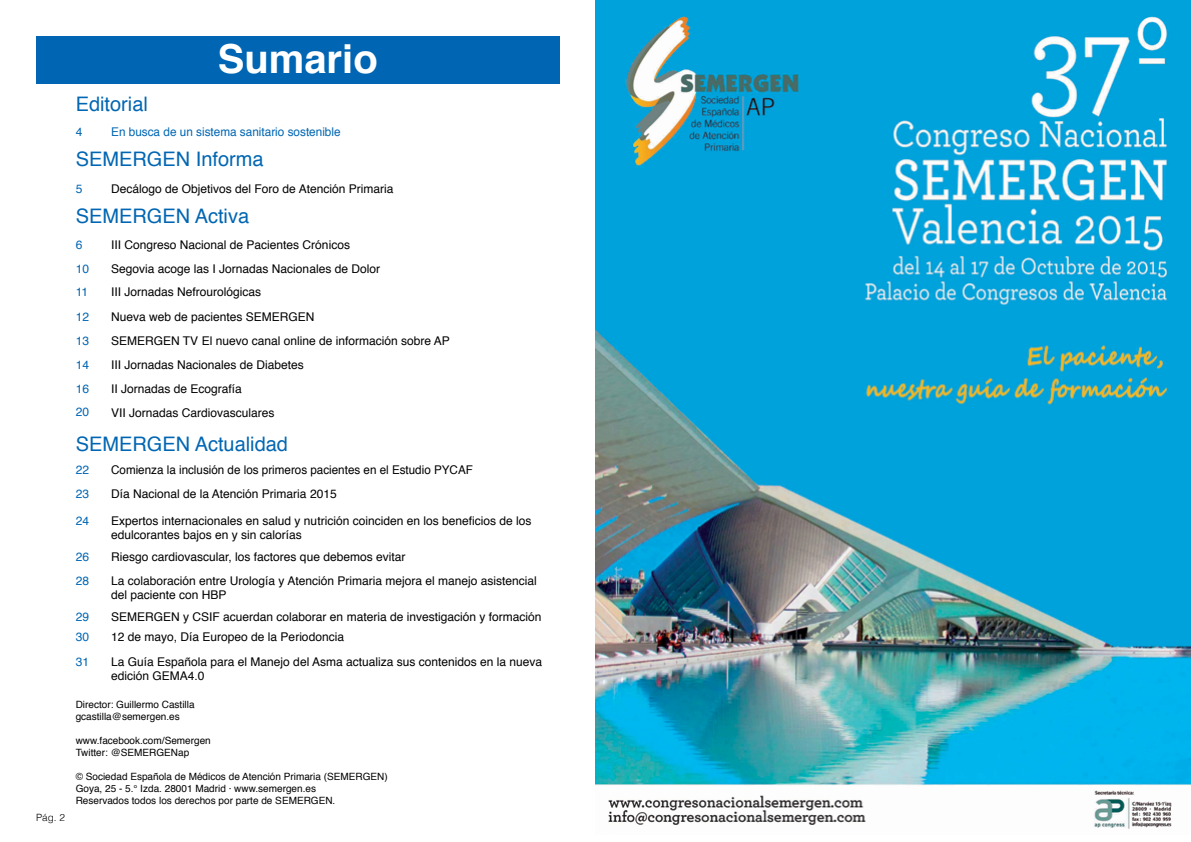
<style>
.page{position:relative;width:1191px;height:842px;background:#fff}
.page>*{position:absolute;margin:0;border:0;box-sizing:border-box;transform-origin:0 0}
.t1{font:700 40px "Helvetica";color:#fff}
.t2{font:20px "Helvetica";color:#0066b3}
.t3{font:12px/14.4px "Helvetica";color:#000}
.t4{font:12px/24.5px "Helvetica";color:#0066b3}
.t5{font:10px/12px "Helvetica";color:#000}
.t6{font:300 10px "Helvetica";color:#000}
</style>
<div class="page">
<div style="left:36px;top:36px;width:523px;height:47px;background:#0066b3"></div>
<img style="left:595px;top:0;width:596px;height:829px">
<p class="t6" style="left:36px;top:809px;width:30px">Pág. 2</p>
<h1 class="t1" style="left:218px;top:27px;width:162px">Sumario</h1>
<h2 class="t2" style="left:76px;top:89px;width:74px">Editorial</h2>
<p class="t4" style="left:76px;top:120px;width:8px">4</p>
<p class="t4" style="left:111px;top:120px;width:231px">En busca de un sistema sanitario sostenible</p>
<h2 class="t2" style="left:76px;top:144px;width:189px">SEMERGEN Informa</h2>
<p class="t4" style="left:76px;top:177px;width:8px">5</p>
<p class="t3" style="left:111px;top:182px;width:284px">Decálogo de Objetivos del Foro de Atención Primaria</p>
<h2 class="t2" style="left:76px;top:201px;width:175px">SEMERGEN Activa</h2>
<p class="t4" style="left:76px;top:233px;width:8px">6</p>
<p class="t3" style="left:111px;top:238px;width:240px">III Congreso Nacional de Pacientes Crónicos</p>
<p class="t4" style="left:76px;top:280px;width:14px">11</p>
<p class="t3" style="left:111px;top:285px;width:152px">III Jornadas Nefrourológicas</p>
<p class="t4" style="left:76px;top:329px;width:15px">13</p>
<p class="t4" style="left:76px;top:377px;width:15px">16</p>
<p class="t3" style="left:111px;top:382px;width:132px">II Jornadas de Ecografía</p>
<p class="t4" style="left:76px;top:257px;width:15px">10</p>
<p class="t3" style="left:111px;top:262px;width:270px">Segovia acoge las I Jornadas Nacionales de Dolor</p>
<p class="t4" style="left:76px;top:305px;width:15px">12</p>
<p class="t3" style="left:111px;top:310px;width:205px">Nueva web de pacientes SEMERGEN</p>
<p class="t3" style="left:111px;top:334px;width:340px">SEMERGEN TV El nuevo canal online de información sobre AP</p>
<p class="t4" style="left:76px;top:353px;width:15px">14</p>
<p class="t3" style="left:111px;top:358px;width:194px">III Jornadas Nacionales de Diabetes</p>
<p class="t4" style="left:76px;top:400px;width:15px">20</p>
<p class="t3" style="left:111px;top:406px;width:165px">VII Jornadas Cardiovasculares</p>
<h2 class="t2" style="left:76px;top:429px;width:214px">SEMERGEN Actualidad</h2>
<p class="t4" style="left:76px;top:458px;width:15px">22</p>
<p class="t3" style="left:111px;top:463px;width:363px">Comienza la inclusión de los primeros pacientes en el Estudio PYCAF</p>
<p class="t4" style="left:76px;top:482px;width:15px">23</p>
<p class="t3" style="left:111px;top:487px;width:227px">Día Nacional de la Atención Primaria 2015</p>
<p class="t4" style="left:76px;top:509px;width:15px">24</p>
<p class="t3" style="left:111px;top:514px;width:422px">Expertos internacionales en salud y nutrición coinciden en los beneficios de los edulcorantes bajos en y sin calorías</p>
<p class="t4" style="left:76px;top:545px;width:15px">26</p>
<p class="t3" style="left:111px;top:550px;width:296px">Riesgo cardiovascular, los factores que debemos evitar</p>
<p class="t4" style="left:76px;top:569px;width:15px">28</p>
<p class="t3" style="left:111px;top:574px;width:427px">La colaboración entre Urología y Atención Primaria mejora el manejo asistencial del paciente con HBP</p>
<p class="t4" style="left:76px;top:605px;width:15px">29</p>
<p class="t3" style="left:111px;top:610px;width:432px">SEMERGEN y CSIF acuerdan colaborar en materia de investigación y formación</p>
<p class="t4" style="left:76px;top:625px;width:15px">30<br>31</p>
<p class="t3" style="left:111px;top:625px;width:432px;line-height:24.5px">12 de mayo, Día Europeo de la Periodoncia<br>La Guía Española para el Manejo del Asma actualiza sus contenidos en la nueva</p>
<p class="t3" style="left:111px;top:669px;width:95px">edición GEMA4.0</p>
<p class="t5" style="left:76px;top:699px;width:120px">Director: Guillermo Castilla gcastilla@semergen.es</p>
<p class="t5" style="left:76px;top:735px;width:137px">www.facebook.com/Semergen<br>Twitter: @SEMERGENap</p>
<p class="t5" style="left:76px;top:771px;width:313px">© Sociedad Española de Médicos de Atención Primaria (SEMERGEN)<br>Goya, 25 - 5.° Izda. 28001 Madrid · www.semergen.es<br>Reservados todos los derechos por parte de SEMERGEN.</p>
</div>
